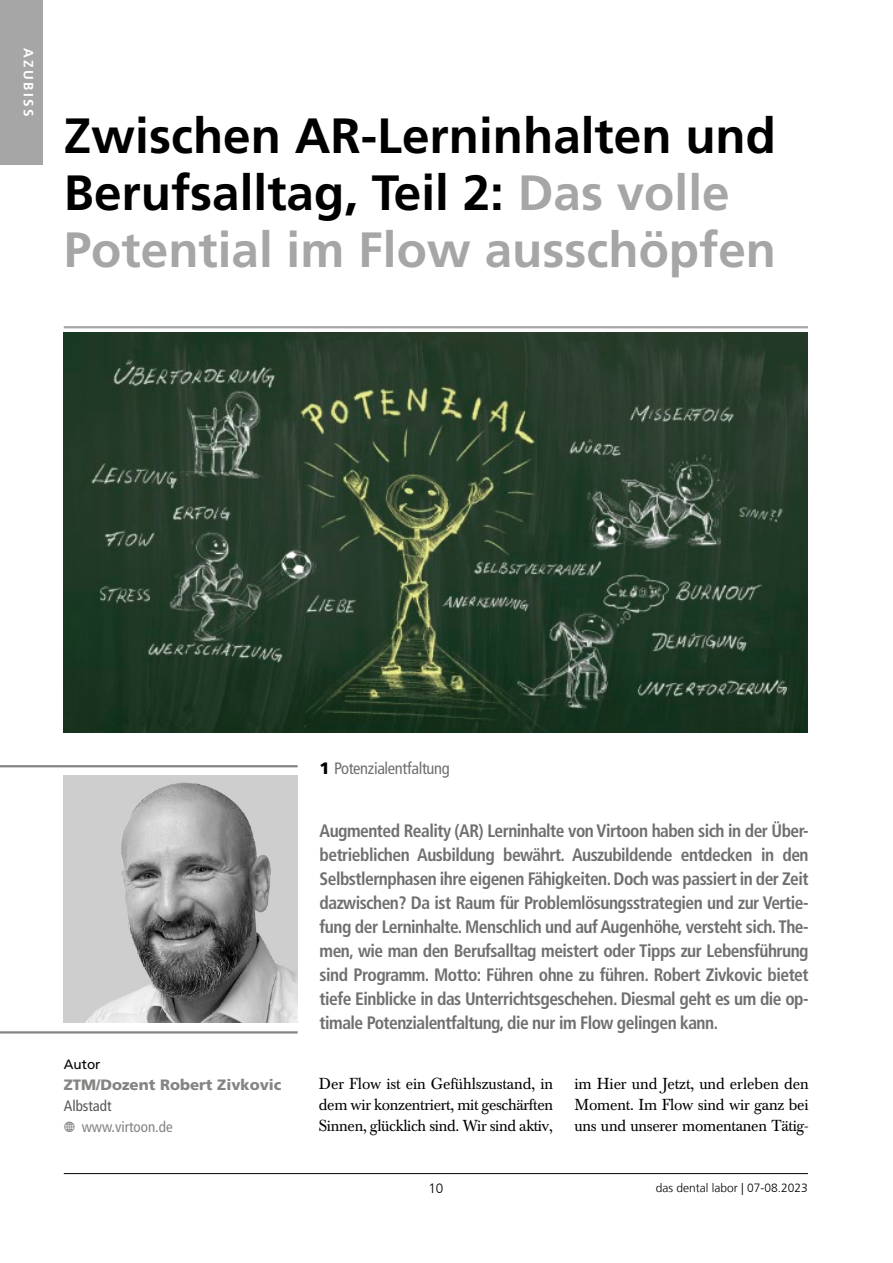
<style>
.page{position:relative;width:893px;height:1263px;background:#fff}
.page>*{position:absolute;margin:0;border:0;box-sizing:border-box;transform-origin:0 0}
.t1{font:700 49.5px/57px "Frutiger LT Std";color:#000}
.t2{font:700 condensed 18px/24px "Frutiger LT Std";letter-spacing:-.03em;color:#6f6f6e;text-align:justify}
.t3{font:condensed 16.5px "Frutiger LT Std";letter-spacing:-.02em;color:#6f6f6e}
.t4{font:15.75px/21px "Baskerville BE";letter-spacing:-.02em;color:#000;text-align:justify}
.t5{font:900 15px "Frutiger LT Std";color:#848483}
.t6{font:condensed 15px/21px "Frutiger LT Std";color:#848483}
.t7{font:700 13.5px "Frutiger LT Std";letter-spacing:.18em;color:#fff}
.t8{font:13.5px "Frutiger LT Std";color:#000}
.t9{font:300 13.5px "Frutiger LT Com";color:#000}
.t10{font:300 12px "Frutiger LT Com";color:#000}
.s1{color:#a6a6a7}
.s2{color:#565655}
.s3{font-family:"Click Bits Icons 1";font-stretch:normal}
.s4{font-weight:900;font-stretch:normal;color:#000}
</style>
<div class="page">
<hr style="left:64px;top:1173px;width:744px;height:1px;background:#000">
<div style="left:0;top:0;width:43px;height:165px;background:#a6a6a7"></div>
<img style="left:64px;top:775px;width:234px;height:247px">
<img style="left:64px;top:333px;width:744px;height:399px">
<hr style="left:0;top:1031px;width:298px;height:2px;background:#848483">
<hr style="left:0;top:765px;width:298px;height:2px;background:#848483">
<hr style="left:64px;top:326px;width:744px;height:2px;background:#a6a6a7">
<p class="t7" style="left:37px;top:48px;width:70px;rotate:90deg">AZUBISS</p>
<h1 class="t1" style="left:64px;top:107px;width:714px">Zwischen AR-Lerninhalten und<br>Berufsalltag, Teil 2: <span class="s1">Das volle<br>Potential im Flow ausschöpfen</span></h1>
<p class="t8" style="left:64px;top:1057px;width:38px">Autor</p>
<p class="t5" style="left:64px;top:1076px;width:219px">ZTM/Dozent Robert Zivkovic</p>
<p class="t6" style="left:64px;top:1096px;width:110px"><span class="s2">Albstadt<br></span><span class="s3">%</span> www.virtoon.de</p>
<p class="t3" style="left:320px;top:759px;width:132px"><span class="s4">1</span> Potenzialentfaltung</p>
<p class="t2" style="left:320px;top:819px;width:491px">Augmented Reality (AR) Lerninhalte von Virtoon haben sich in der Über&shy;betrieblichen Ausbildung bewährt. Auszubildende entdecken in den Selbstlernphasen ihre eigenen Fähigkeiten. Doch was passiert in der Zeit dazwischen? Da ist Raum für Problemlösungsstrategien und zur Vertie&shy;fung der Lerninhalte. Menschlich und auf Augenhöhe, versteht sich. The&shy;men, wie man den Berufsalltag meistert oder Tipps zur Lebensführung sind Programm. Motto: Führen ohne zu führen. Robert Zivkovic bietet tiefe Einblicke in das Unterrichtsgeschehen. Diesmal geht es um die op&shy;timale Potenzialentfaltung, die nur im Flow gelingen kann.</p>
<p class="t4" style="left:319px;top:1074px;width:236px">Der Flow ist ein Gefühlszustand, in dem wir konzentriert, mit geschärften Sinnen, glücklich sind. Wir sind aktiv,</p>
<p class="t4" style="left:574px;top:1074px;width:236px">im Hier und Jetzt, und erleben den Moment. Im Flow sind wir ganz bei uns und unserer momentanen Tätig-</p>
<p class="t9" style="left:428px;top:1181px;width:17px">10</p>
<p class="t10" style="left:656px;top:1181px;width:154px">das dental labor | 07-08.2023</p>
</div>
